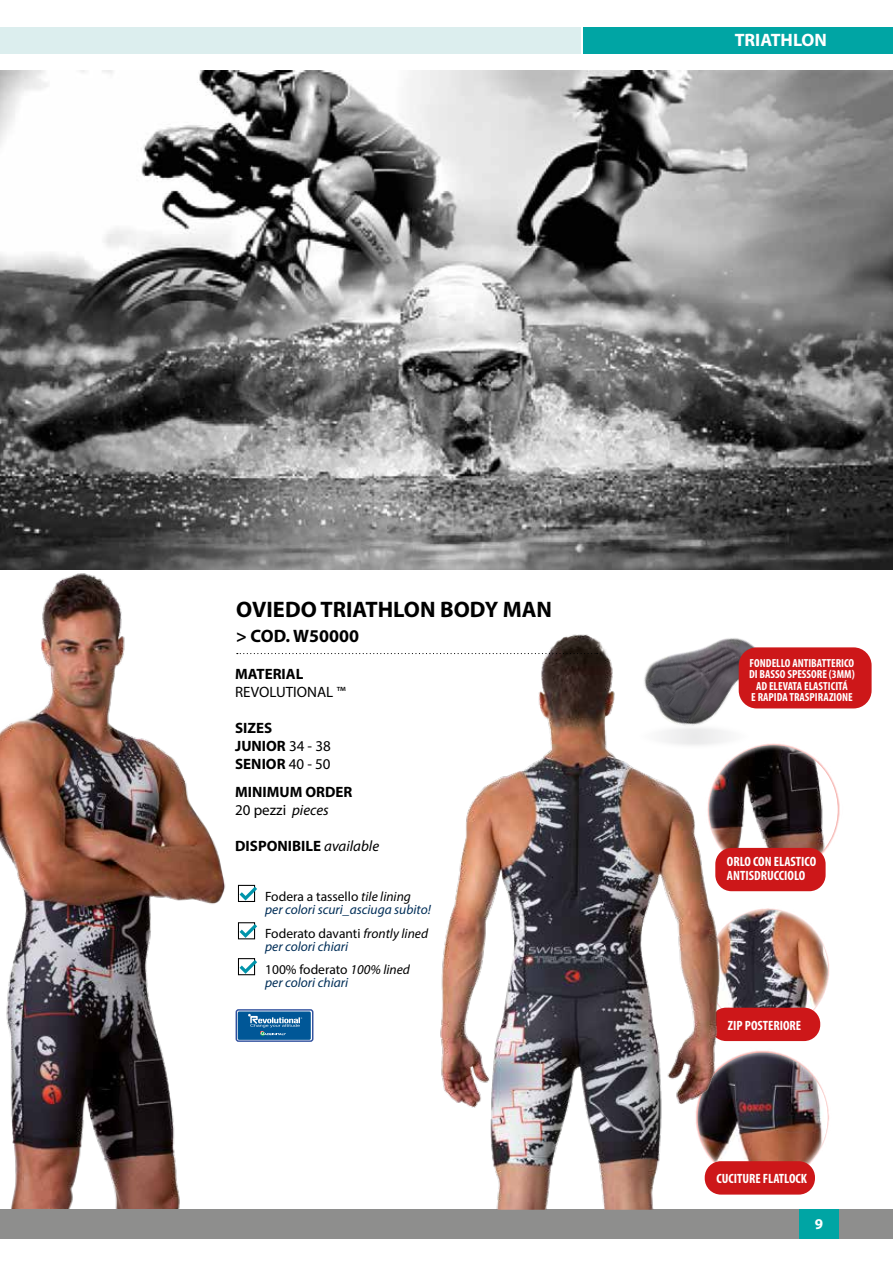
<style>
.page{position:relative;width:893px;height:1263px;background:#fff}
.page>*{position:absolute;margin:0;border:0;box-sizing:border-box;transform-origin:0 0}
.t1{font:700 22.5px "Myriad Pro";color:#000}
.t2{font:700 18px "Myriad Pro";color:#000}
.t3{font:700 18px "Myriad Pro";color:#fff}
.t4{font:700 15px/18px "Myriad Pro";color:#000}
.t5{font:15px "Myriad Pro";color:#000}
.t6{font:700 15px "Myriad Pro";color:#fff}
.t7{font:italic 13.5px/13.5px "Myriad Pro";color:#002e58}
.t8{font:700 condensed 13.5px/14.9px "Myriad Pro";color:#fff}
.t9{font:13.5px/13.5px "Myriad Pro";letter-spacing:-.005em;color:#000}
.t10{font:700 condensed 11.7px/11.6px "Myriad Pro";color:#fff;text-align:center}
.s1{font-weight:400}
.s2{font-weight:400;font-style:italic}
.s3{font-style:normal;color:#000}
.s4{color:#000}
.s5{font-style:italic}
.s6{font-style:italic;color:#002e58}
</style>
<div class="page">
<div style="left:0;top:1209px;width:893px;height:29px;background:#8e8e8d"></div>
<div style="left:584px;top:28px;width:309px;height:26px;background:#00a5a4"></div>
<div style="left:799px;top:1209px;width:40px;height:29px;background:#00a5a4"></div>
<div style="left:0;top:28px;width:580px;height:26px;background:#dceeee"></div>
<img style="left:0;top:70px;width:893px;height:500px">
<svg style="left:705px;top:741px;width:136px;height:137px"></svg>
<img style="left:710px;top:746px;width:116px;height:110px">
<div style="left:702px;top:738px;width:143px;height:143px;border:7px solid #e63329;border-radius:50%"></div>
<div style="left:715px;top:848px;width:111px;height:43px;background:#cd1719;border-radius:16px"></div>
<img style="left:704px;top:906px;width:128px;height:127px;border-radius:64px">
<div style="left:701px;top:903px;width:134px;height:134px;border:7px solid #e63329;border-radius:50%"></div>
<div style="left:710px;top:1008px;width:110px;height:33px;background:#cd1719;border-radius:16px"></div>
<img style="left:694px;top:1049px;width:131px;height:137px">
<div style="left:690px;top:1045px;width:145px;height:145px;border:7px solid #e63329;border-radius:50%"></div>
<div style="left:705px;top:1161px;width:110px;height:33px;background:#cd1719;border-radius:16px"></div>
<img style="left:677px;top:638px;width:87px;height:85px">
<div style="left:636px;top:722px;width:116px;height:28px;background:#f5f5f5;border-radius:50%"></div>
<div style="left:739px;top:647px;width:133px;height:61px;background:#cd1719;border-radius:18px"></div>
<img style="left:0;top:573px;width:226px;height:636px">
<img style="left:440px;top:634px;width:237px;height:576px">
<div style="left:237px;top:1011px;width:74px;height:29px;background:#005797;border-radius:2px"></div>
<div style="left:236px;top:1010px;width:76px;height:31px;border:1px solid #fff;border-radius:2px"></div>
<div style="left:236px;top:1009px;width:77px;height:33px;border:1px solid #30509e;border-radius:2px"></div>
<svg style="left:248px;top:1014px;width:54px;height:22px"></svg>
<svg style="left:237px;top:653px;width:361px;height:1px"></svg>
<div style="left:238px;top:885px;width:17px;height:17px;border:1px solid #000"></div>
<svg style="left:240px;top:887px;width:17px;height:13px"></svg>
<div style="left:238px;top:922px;width:17px;height:17px;border:1px solid #000"></div>
<svg style="left:240px;top:924px;width:17px;height:14px"></svg>
<div style="left:238px;top:958px;width:17px;height:17px;border:1px solid #000"></div>
<svg style="left:240px;top:960px;width:17px;height:14px"></svg>
<h2 class="t3" style="left:735px;top:28px;width:94px">TRIATHLON</h2>
<h1 class="t1" style="left:236px;top:594px;width:317px">OVIEDO TRIATHLON BODY MAN</h1>
<h2 class="t2" style="left:236px;top:624px;width:124px">&gt; COD. W50000</h2>
<p class="t4" style="left:235px;top:664px;width:70px">MATERIAL</p>
<p class="t5" style="left:235px;top:682px;width:112px">REVOLUTIONAL ™</p>
<p class="t4" style="left:235px;top:718px;width:97px">SIZES<br>JUNIOR <span class="s1">34 - 38<br></span>SENIOR <span class="s1">40 - 50</span></p>
<p class="t4" style="left:235px;top:783px;width:119px">MINIMUM ORDER<br><span class="s1">20 pezzi</span> <span class="s2">pieces</span></p>
<p class="t4" style="left:235px;top:837px;width:145px">DISPONIBILE <span class="s2">available</span></p>
<p class="t7" style="left:265px;top:889px;width:167px"><span class="s3">Fodera a tassello</span> <span class="s4">tile lining </span>per colori scuri_asciuga subito!</p>
<p class="t9" style="left:265px;top:926px;width:164px">Foderato davanti <span class="s5">frontly lined </span><span class="s6">per colori chiari</span></p>
<p class="t7" style="left:265px;top:962px;width:146px"><span class="s3">100% foderato</span> <span class="s4">100% lined </span>per colori chiari</p>
<p class="t10" style="left:749px;top:657px;width:107px">FONDELLO ANTIBATTERICO<br>DI BASSO SPESSORE (3MM)<br>AD ELEVATA ELASTICITÁ<br>E RAPIDA TRASPIRAZIONE</p>
<p class="t8" style="left:727px;top:853px;width:91px">ORLO CON ELASTICO<br>ANTISDRUCCIOLO</p>
<p class="t8" style="left:728px;top:1017px;width:75px">ZIP POSTERIORE</p>
<p class="t8" style="left:716px;top:1171px;width:92px">CUCITURE FLATLOCK</p>
<p class="t6" style="left:815px;top:1214px;width:10px">39</p>
</div>
